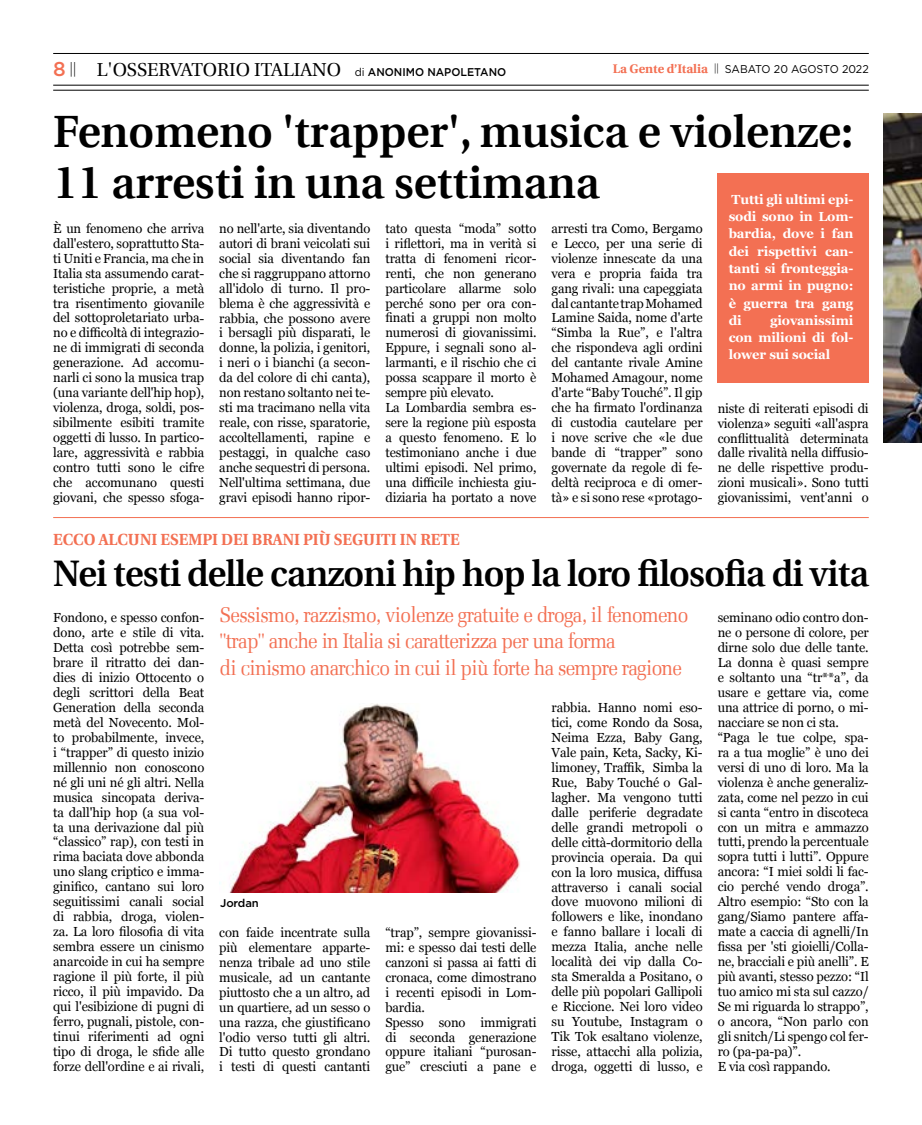
<style>
.page{position:relative;width:922px;height:1125px;background:#fff}
.page>*{position:absolute;margin:0;border:0;box-sizing:border-box;transform-origin:0 0}
.t1{font:600 45.25px/51.2px "Utopia";color:#000}
.t2{font:600 36.88px "Utopia";letter-spacing:-.02em;color:#000}
.t3{font:300 21.25px/26.2px "Melior";letter-spacing:-.04em;color:#f37053;scale:.9 1}
.t4{font:18.75px "Utopia";color:#000}
.t5{font:700 16.12px "Utopia";color:#f37053;scale:.95 1}
.t6{font:300 14.62px "Myriad Pro";color:#000}
.t7{font:13.12px/14.9px "Georgia";letter-spacing:-.01em;color:#000;text-align:justify}
.t8{font:700 13.12px/17.2px "Georgia";letter-spacing:-.01em;color:#fff;text-align:justify}
.t9{font:11.25px "Gotham";letter-spacing:-.01em;color:#000;scale:.95 1}
.t10{font:500 11.25px "Gotham";letter-spacing:-.01em;color:#000}
.s1{font-family:"Gotham";font-weight:500;font-size:20px;color:#f37053}
.s2{font-family:"Utopia";font-weight:700;font-size:12.5px;color:#f37053}
.s3{font-family:"Gotham";font-size:11.25px}
.s4{font-family:"Gotham";font-weight:500;font-size:11.25px}
</style>
<div class="page">
<hr style="left:53px;top:53px;width:815px;height:1px;background:#000">
<hr style="left:53px;top:90px;width:815px;height:1px;background:#000">
<hr style="left:53px;top:85px;width:815px;height:1px;background:#000">
<div style="left:717px;top:174px;width:151px;height:209px;background:#f37053"></div>
<hr style="left:53px;top:517px;width:815px;height:1px;background:#f37053">
<img style="left:219px;top:703px;width:301px;height:189px">
<img style="left:883px;top:113px;width:38px;height:330px">
<p class="t6" style="left:53px;top:59px;width:24px"><span class="s1">8</span> ||</p>
<p class="t9" style="left:612px;top:62px;width:271px"><span class="s2">La Gente d’Italia</span> <sup>||</sup> SABATO 20 AGOSTO 2022</p>
<h1 class="t1" style="left:53px;top:106px;width:801px">Fenomeno 'trapper', musica e violenze:<br>11 arresti in una settimana</h1>
<h3 class="t4" style="left:97px;top:60px;width:411px">L'OSSERVATORIO ITALIANO <span class="s3">di</span> <span class="s4">ANONIMO NAPOLETANO</span></h3>
<p class="t8" style="left:728px;top:190px;width:126px">Tutti gli ultimi epi&shy;sodi sono in Lom&shy;bardia, dove i fan dei rispettivi can&shy;tanti si fronteggia&shy;no armi in pugno: è guerra tra gang di</p>
<p class="t7" style="left:53px;top:220px;width:152px">È un fenomeno che arriva dall'estero, soprattutto Sta&shy;ti Uniti e Francia, ma che in Italia sta assumendo carat&shy;teristiche proprie, a metà tra risentimento giovanile del sottoproletariato urba&shy;no e difficoltà di integrazio&shy;ne di immigrati di seconda generazione. Ad accomu&shy;narli ci sono la musica trap (una variante dell'hip hop), violenza, droga, soldi, pos&shy;sibilmente esibiti tramite oggetti di lusso. In partico&shy;lare, aggressività e rabbia contro tutti sono le cifre che accomunano questi giovani, che spesso sfoga-</p>
<p class="t7" style="left:219px;top:220px;width:152px">no nell'arte, sia diventando autori di brani veicolati sui social sia diventando fan che si raggruppano attorno all'idolo di turno. Il pro&shy;blema è che aggressività e rabbia, che possono avere i bersagli più disparati, le donne, la polizia, i genitori, i neri o i bianchi (a secon&shy;da del colore di chi canta), non restano soltanto nei te&shy;sti ma tracimano nella vita reale, con risse, sparatorie, accoltellamenti, rapine e pestaggi, in qualche caso anche sequestri di persona.<br>Nell'ultima settimana, due gravi episodi hanno ripor-</p>
<p class="t7" style="left:385px;top:220px;width:152px;text-align:left">tato questa “moda” sotto i riflettori, ma in verità si tratta di fenomeni ricor&shy;renti, che non generano particolare allarme solo perché sono per ora con&shy;finati a gruppi non molto numerosi di giovanissimi.<br>Eppure, i segnali sono al&shy;larmanti, e il rischio che ci possa scappare il morto è sempre più elevato.<br>La Lombardia sembra es&shy;sere la regione più esposta a questo fenomeno. E lo testimoniano anche i due ultimi episodi. Nel primo, una difficile inchiesta giu&shy;diziaria ha portato a nove</p>
<p class="t7" style="left:551px;top:220px;width:153px">arresti tra Como, Bergamo e Lecco, per una serie di violenze innescate da una vera e propria faida tra gang rivali: una capeggiata dal cantante trap Mohamed Lamine Saida, nome d'arte “Simba la Rue”, e l'altra che rispondeva agli ordini del cantante rivale Amine Mohamed Amagour, nome d'arte “Baby Touché”. Il gip che ha firmato l'ordinanza di custodia cautelare per i nove scrive che «le due bande di “trapper” sono governate da regole di fe&shy;deltà reciproca e di omer&shy;tà» e si sono rese «protago-</p>
<p class="t8" style="left:728px;top:311px;width:126px;text-indent:41px">giovanissimi con milioni di fol&shy;lower sui social</p>
<p class="t7" style="left:717px;top:400px;width:152px">niste di reiterati episodi di violenza» seguiti «all'aspra conflittualità determinata dalle rivalità nella diffusio&shy;ne delle rispettive produ&shy;zioni musicali». Sono tutti giovanissimi, vent'anni o</p>
<p class="t5" style="left:53px;top:530px;width:429px">ECCO ALCUNI ESEMPI DEI BRANI PIÙ SEGUITI IN RETE</p>
<h2 class="t2" style="left:53px;top:552px;width:817px">Nei testi delle canzoni hip hop la loro filosofia di vita</h2>
<p class="t7" style="left:53px;top:610px;width:153px">Fondono, e spesso confon&shy;dono, arte e stile di vita.<br>Detta così potrebbe sem&shy;brare il ritratto dei dan&shy;dies di inizio Ottocento o degli scrittori della Beat Generation della seconda metà del Novecento. Mol&shy;to probabilmente, invece, i “trapper” di questo inizio millennio non conoscono né gli uni né gli altri. Nella musica sincopata deriva&shy;ta dall'hip hop (a sua vol&shy;ta una derivazione dal più “classico” rap), con testi in rima baciata dove abbonda uno slang criptico e imma&shy;ginifico, cantano sui loro seguitissimi canali social di rabbia, droga, violen&shy;za. La loro filosofia di vita sembra essere un cinismo anarcoide in cui ha sempre ragione il più forte, il più ricco, il più impavido. Da qui l'esibizione di pugni di ferro, pugnali, pistole, con&shy;tinui riferimenti ad ogni tipo di droga, le sfide alle forze dell'ordine e ai rivali,</p>
<h3 class="t3" style="left:219px;top:604px;width:522px">Sessismo, razzismo, violenze gratuite e droga, il fenomeno "trap" anche in Italia si caratterizza per una forma<br>di cinismo anarchico in cui il più forte ha sempre ragione</h3>
<p class="t7" style="left:717px;top:610px;width:153px;text-align:left">seminano odio contro don&shy;ne o persone di colore, per dirne solo due delle tante.<br>La donna è quasi sempre e soltanto una “tr**a”, da usare e gettare via, come una attrice di porno, o mi&shy;nacciare se non ci sta. “Paga le tue colpe, spa&shy;ra a tua moglie” è uno dei versi di uno di loro. Ma la violenza è anche generaliz&shy;zata, come nel pezzo in cui si canta “entro in discoteca con un mitra e ammazzo tutti, prendo la percentuale sopra tutti i lutti”. Oppure ancora: “I miei soldi li fac&shy;cio perché vendo droga”.<br>Altro esempio: “Sto con la gang/Siamo pantere affa&shy;mate a caccia di agnelli/In fissa per 'sti gioielli/Colla&shy;ne, bracciali e più anelli”. E più avanti, stesso pezzo: “Il tuo amico mi sta sul cazzo/<br>Se mi riguarda lo strappo”, o ancora, “Non parlo con gli snitch/Li spengo col fer&shy;ro (pa-pa-pa)”.<br>E via così rappando.</p>
<p class="t7" style="left:551px;top:700px;width:153px">rabbia. Hanno nomi eso&shy;tici, come Rondo da Sosa, Neima Ezza, Baby Gang, Vale pain, Keta, Sacky, Ki&shy;limoney, Traffik, Simba la Rue, Baby Touché o Gal&shy;lagher. Ma vengono tutti dalle periferie degradate delle grandi metropoli o delle città-dormitorio della provincia operaia. Da qui con la loro musica, diffusa attraverso i canali social dove muovono milioni di followers e like, inondano e fanno ballare i locali di mezza Italia, anche nelle località dei vip dalla Co&shy;sta Smeralda a Positano, o delle più popolari Gallipoli e Riccione. Nei loro video su Youtube, Instagram o Tik Tok esaltano violenze, risse, attacchi alla polizia, droga, oggetti di lusso, e</p>
<p class="t10" style="left:220px;top:896px;width:40px">Jordan</p>
<p class="t7" style="left:219px;top:924px;width:152px">con faide incentrate sulla più elementare apparte&shy;nenza tribale ad uno stile musicale, ad un cantante piuttosto che a un altro, ad un quartiere, ad un sesso o una razza, che giustificano l'odio verso tutti gli altri.<br>Di tutto questo grondano i testi di questi cantanti</p>
<p class="t7" style="left:385px;top:924px;width:153px;text-align:left">“trap”, sempre giovanissi&shy;mi: e spesso dai testi delle canzoni si passa ai fatti di cronaca, come dimostrano i recenti episodi in Lom&shy;bardia.<br>Spesso sono immigrati di seconda generazione oppure italiani “purosan&shy;gue” cresciuti a pane e</p>
</div>
